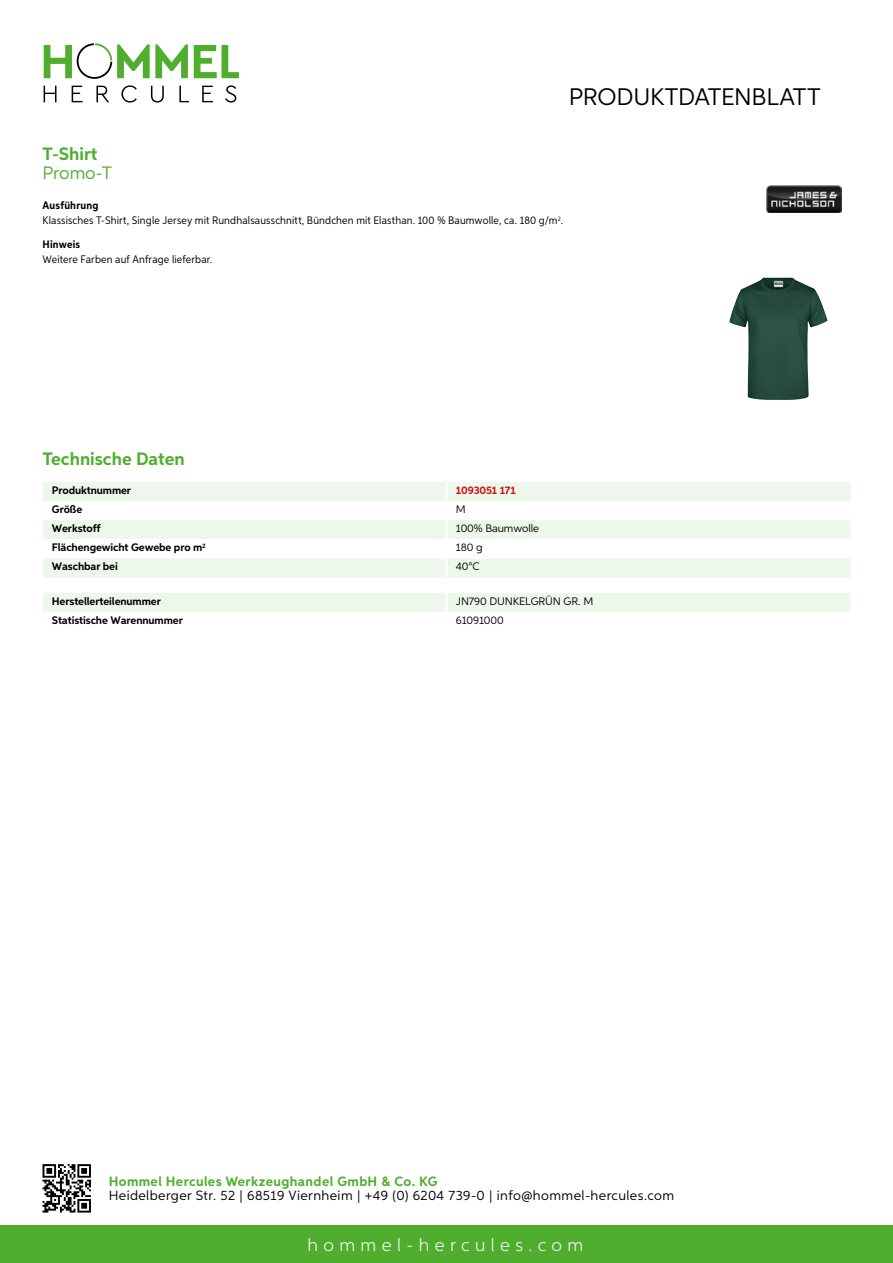
<style>
.page{position:relative;width:893px;height:1263px;background:#fff}
.page>*{position:absolute;margin:0;border:0;box-sizing:border-box;transform-origin:0 0}
.t1{font:24px "Aspira";letter-spacing:-.01em;color:#000}
.t2{font:700 18px "Aspira";color:#50ae2f}
.t3{font:300 18px "Aspira";letter-spacing:.3em;color:#fff}
.t4{font:18px "Aspira";color:#50ae2f}
.t5{font:13.5px "Aspira";letter-spacing:.03em;color:#000}
.t6{font:700 13.5px "Aspira";letter-spacing:.03em;color:#50ae2f}
.t7{font:10.95px/15.1px "Aspira Nar";letter-spacing:.015em;color:#000}
.t8{font:700 10.95px "Aspira";letter-spacing:-.01em;color:#000}
.t9{font:10.95px "Aspira";letter-spacing:-.01em;color:#000}
.t10{font:700 10.95px "Aspira";letter-spacing:-.01em;color:#cd1013}
.t11{font:700 10.95px "Aspira Nar";letter-spacing:.015em;color:#000}
.s1{font-weight:700}
</style>
<div class="page">
<div style="left:0;top:1226px;width:893px;height:37px;background:#50ae2f"></div>
<svg style="left:43px;top:1164px;width:48px;height:48px"></svg>
<svg style="left:194px;top:45px;width:45px;height:33px"></svg>
<svg style="left:44px;top:43px;width:144px;height:36px"></svg>
<svg style="left:44px;top:86px;width:13px;height:16px"></svg>
<svg style="left:72px;top:86px;width:10px;height:16px"></svg>
<svg style="left:96px;top:86px;width:13px;height:16px"></svg>
<svg style="left:121px;top:85px;width:16px;height:18px"></svg>
<svg style="left:151px;top:86px;width:13px;height:17px"></svg>
<svg style="left:179px;top:86px;width:10px;height:16px"></svg>
<svg style="left:202px;top:86px;width:11px;height:16px"></svg>
<svg style="left:225px;top:85px;width:11px;height:18px"></svg>
<div style="left:43px;top:482px;width:807px;height:95px;background:#eef7eb"></div>
<svg style="left:43px;top:501px;width:807px;height:57px"></svg>
<hr style="left:445px;top:482px;width:3px;height:19px;background:#fff">
<hr style="left:445px;top:501px;width:3px;height:19px;background:#fff">
<hr style="left:445px;top:520px;width:3px;height:19px;background:#fff">
<hr style="left:445px;top:539px;width:3px;height:19px;background:#fff">
<hr style="left:445px;top:558px;width:3px;height:19px;background:#fff">
<div style="left:43px;top:593px;width:807px;height:19px;background:#eef7eb"></div>
<img style="left:729px;top:277px;width:35px;height:123px">
<img style="left:766px;top:185px;width:76px;height:27px">
<h1 class="t1" style="left:569px;top:82px;width:253px">Produktdatenblatt</h1>
<h2 class="t2" style="left:43px;top:142px;width:57px">T-Shirt</h2>
<h2 class="t4" style="left:43px;top:162px;width:70px">Promo-T</h2>
<p class="t7" style="left:43px;top:198px;width:522px"><span class="s1">Ausführung<br></span>Klassisches T-Shirt, Single Jersey mit Rundhalsausschnitt, Bündchen mit Elasthan. 100 % Baumwolle, ca. 180 g/m<sup>2</sup>.</p>
<p class="t11" style="left:43px;top:237px;width:39px">Hinweis</p>
<p class="t7" style="left:43px;top:251px;width:171px">Weitere Farben auf Anfrage lieferbar.</p>
<h2 class="t2" style="left:43px;top:448px;width:144px">Technische Daten</h2>
<p class="t8" style="left:52px;top:483px;width:81px">Produktnummer</p>
<p class="t10" style="left:456px;top:483px;width:61px">1093051 171</p>
<p class="t8" style="left:52px;top:502px;width:32px">Größe</p>
<p class="t9" style="left:456px;top:502px;width:11px">M</p>
<p class="t8" style="left:52px;top:521px;width:50px">Werkstoff</p>
<p class="t9" style="left:456px;top:522px;width:85px">100% Baumwolle</p>
<p class="t8" style="left:52px;top:541px;width:155px">Flächengewicht Gewebe pro m<sup>2</sup></p>
<p class="t9" style="left:456px;top:541px;width:28px">180 g</p>
<p class="t8" style="left:52px;top:560px;width:68px">Waschbar bei</p>
<p class="t9" style="left:456px;top:560px;width:25px">40°C</p>
<p class="t8" style="left:52px;top:594px;width:111px">Herstellerteilenummer</p>
<p class="t9" style="left:456px;top:594px;width:42px">JN790 DUNKEL</p>
<p class="t9" style="left:531px;top:594px;width:64px">GRÜN GR. M</p>
<p class="t8" style="left:52px;top:613px;width:132px">Statistische Warennummer</p>
<p class="t9" style="left:456px;top:613px;width:49px">61091000</p>
<p class="t6" style="left:109px;top:1172px;width:330px">Hommel Hercules Werkzeughandel GmbH &amp; Co. KG</p>
<p class="t5" style="left:109px;top:1187px;width:567px">Heidelberger Str. 52 | 68519 Viernheim | +49 (0) 6204 739-0 | info@hommel-hercules.com</p>
<h2 class="t3" style="left:307px;top:1234px;width:277px">hommel-hercules.com</h2>
</div>
